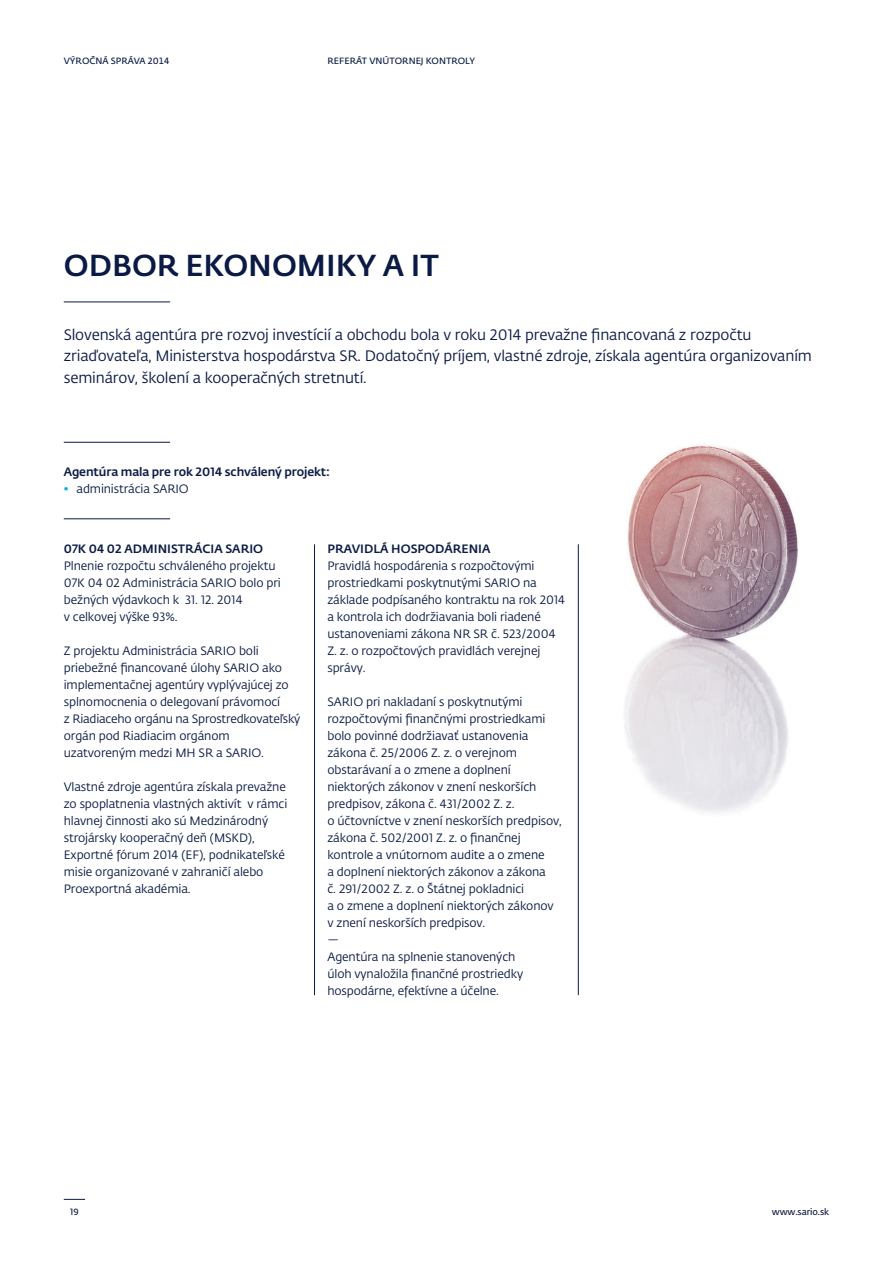
<style>
.page{position:relative;width:893px;height:1263px;background:#fff}
.page>*{position:absolute;margin:0;border:0;box-sizing:border-box;transform-origin:0 0}
.t1{font:500 30px "Fedra Sans Pro";color:#0b1a44}
.t2{font:15px/21.3px "Fedra Sans Pro";letter-spacing:-.01em;color:#0b1a44}
.t3{font:12px/17px "Fedra Sans Pro";letter-spacing:-.01em;color:#0b1a44}
.t4{font:500 12px "Fedra Sans Pro";color:#0b1a44}
.t5{font:600 9px "Fedra Sans Pro";color:#0b1a44}
.s1{color:#00aeef}
</style>
<div class="page">
<svg style="left:64px;top:1199px;width:21px;height:1px"></svg>
<hr style="left:64px;top:302px;width:106px;height:1px;background:#0b1a44">
<hr style="left:64px;top:518px;width:106px;height:1px;background:#0b1a44">
<hr style="left:64px;top:442px;width:106px;height:1px;background:#0b1a44">
<img style="left:624px;top:445px;width:174px;height:369px">
<hr style="left:314px;top:544px;width:1px;height:451px;background:#0b1a44">
<hr style="left:578px;top:544px;width:1px;height:451px;background:#0b1a44">
<p class="t5" style="left:64px;top:54px;width:107px">VÝROČNÁ SPRÁVA 2014</p>
<p class="t5" style="left:327px;top:54px;width:149px">REFERÁT VNÚTORNEJ KONTROLY</p>
<h1 class="t1" style="left:64px;top:243px;width:376px">ODBOR EKONOMIKY A IT</h1>
<p class="t2" style="left:64px;top:324px;width:750px">Slovenská agentúra pre rozvoj investícií a obchodu bola v roku 2014 prevažne financovaná z rozpočtu zriaďovateľa, Ministerstva hospodárstva SR. Dodatočný príjem, vlastné zdroje, získala agentúra organizovaním seminárov, školení a kooperačných stretnutí.</p>
<p class="t4" style="left:64px;top:463px;width:268px">Agentúra mala pre rok 2014 schválený projekt:</p>
<p class="t3" style="left:64px;top:480px;width:127px"><span class="s1">•</span> administrácia SARIO</p>
<p class="t4" style="left:64px;top:539px;width:201px">07K 04 02 ADMINISTRÁCIA SARIO</p>
<p class="t3" style="left:64px;top:557px;width:219px">Plnenie rozpočtu schváleného projektu<br>07K 04 02 Administrácia SARIO bolo pri bežných výdavkoch k 31. 12. 2014<br>v celkovej výške 93%.</p>
<p class="t3" style="left:64px;top:642px;width:238px">Z projektu Administrácia SARIO boli priebežné financované úlohy SARIO ako implementačnej agentúry vyplývajúcej zo splnomocnenia o delegovaní právomocí<br>z Riadiaceho orgánu na Sprostredkovateľský orgán pod Riadiacim orgánom uzatvoreným medzi MH SR a SARIO.</p>
<p class="t3" style="left:64px;top:778px;width:225px">Vlastné zdroje agentúra získala prevažne zo spoplatnenia vlastných aktivít v rámci hlavnej činnosti ako sú Medzinárodný strojársky kooperačný deň (MSKD), Exportné fórum 2014 (EF), podnikateľské misie organizované v zahraničí alebo Proexportná akadémia.</p>
<p class="t4" style="left:327px;top:539px;width:164px">PRAVIDLÁ HOSPODÁRENIA</p>
<p class="t3" style="left:327px;top:557px;width:239px">Pravidlá hospodárenia s rozpočtovými prostriedkami poskytnutými SARIO na základe podpísaného kontraktu na rok 2014 a kontrola ich dodržiavania boli riadené ustanoveniami zákona NR SR č. 523/2004<br>Z. z. o rozpočtových pravidlách verejnej správy.</p>
<p class="t3" style="left:327px;top:693px;width:236px">SARIO pri nakladaní s poskytnutými rozpočtovými finančnými prostriedkami bolo povinné dodržiavať ustanovenia zákona č. 25/2006 Z. z. o verejnom obstarávaní a o zmene a doplnení niektorých zákonov v znení neskorších predpisov, zákona č. 431/2002 Z. z.<br>o účtovníctve v znení neskorších predpisov, zákona č. 502/2001 Z. z. o finančnej kontrole a vnútornom audite a o zmene<br>a doplnení niektorých zákonov a zákona<br>č. 291/2002 Z. z. o Štátnej pokladnici<br>a o zmene a doplnení niektorých zákonov v znení neskorších predpisov.<br>—<br>Agentúra na splnenie stanovených<br>úloh vynaložila finančné prostriedky hospodárne, efektívne a účelne.</p>
<p class="t5" style="left:70px;top:1205px;width:10px">19</p>
<p class="t5" style="left:772px;top:1205px;width:59px">www.sario.sk</p>
</div>
